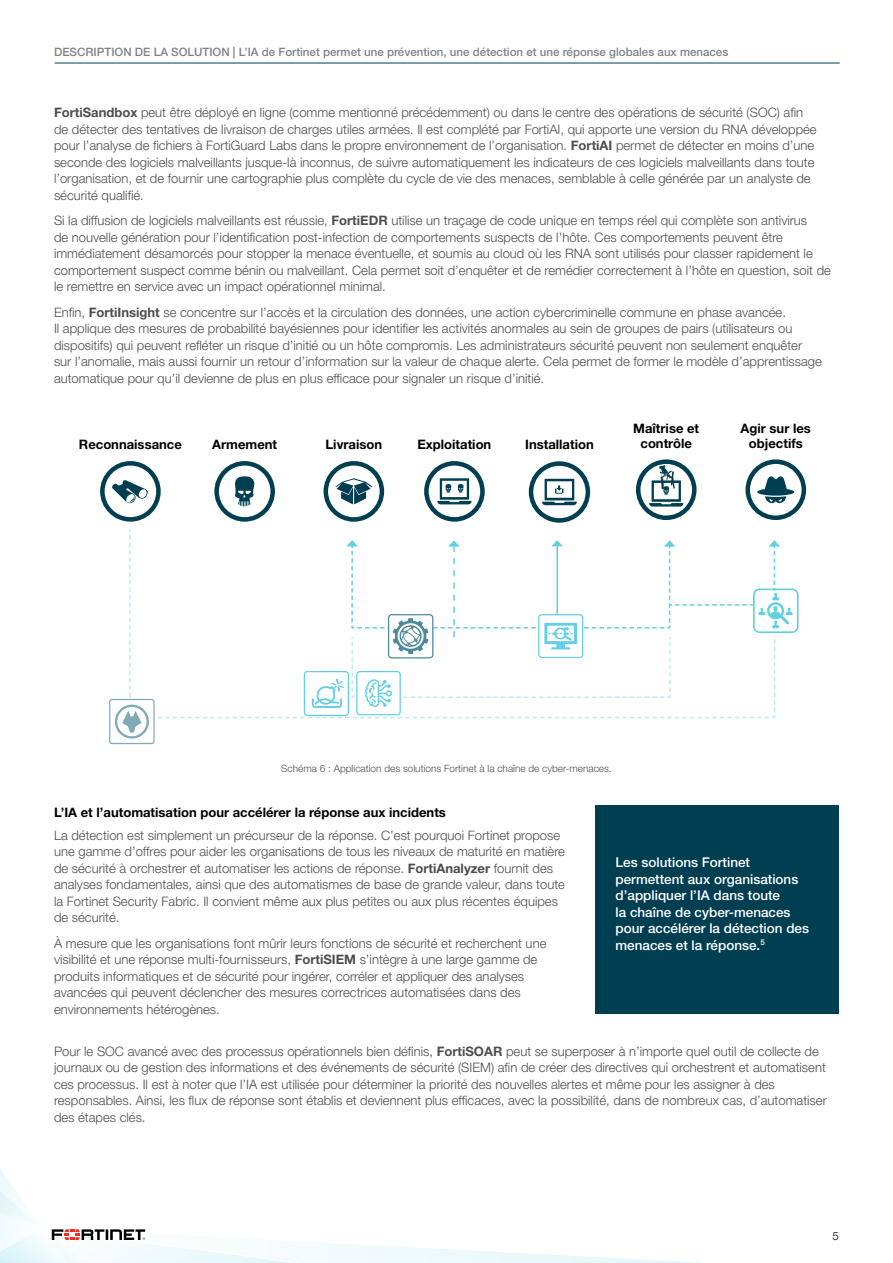
<style>
.page{position:relative;width:893px;height:1263px;background:#fff}
.page>*{position:absolute;margin:0;border:0;box-sizing:border-box;transform-origin:0 0}
.Sidebar_headline__Wh{font:500 13.5px/16.5px "Helvetica Neue LT Pro";color:#fff}
.Body_Copy{font:300 13.05px/16.5px "Helvetica Neue LT Pro";color:#4d4d4f}
.Body_Copy_SUBHEAD__B{font:700 13.05px/14.4px "Helvetica Neue LT Pro";color:#000;text-align:center}
.t1{font:500 11.55px "Helvetica Neue LT Pro";color:#808285}
.t2{font:300 11.55px "Helvetica Neue LT Pro";color:#000}
.Body_Copy-2{font:300 10.05px "Helvetica Neue LT Pro";color:#4d4d4f}
.s1{font-weight:700}
</style>
<div class="page">
<hr style="left:55px;top:63px;width:785px;height:1px;background:#003e52">
<svg style="left:0;top:1169px;width:701px;height:94px"></svg>
<svg style="left:112px;top:480px;width:36px;height:24px"></svg>
<div style="left:100px;top:461px;width:61px;height:61px;border:4px solid #003e52;border-radius:50%"></div>
<div style="left:214px;top:461px;width:61px;height:61px;border:4px solid #003e52;border-radius:50%"></div>
<svg style="left:235px;top:476px;width:19px;height:30px"></svg>
<div style="left:324px;top:461px;width:60px;height:61px;border:4px solid #003e52;border-radius:50%"></div>
<svg style="left:335px;top:478px;width:37px;height:26px"></svg>
<div style="left:424px;top:461px;width:61px;height:61px;border:4px solid #003e52;border-radius:50%"></div>
<svg style="left:437px;top:478px;width:35px;height:26px"></svg>
<div style="left:529px;top:461px;width:61px;height:62px;border:4px solid #003e52;border-radius:50%"></div>
<svg style="left:542px;top:479px;width:35px;height:26px"></svg>
<div style="left:636px;top:459px;width:60px;height:61px;border:4px solid #003e52;border-radius:50%"></div>
<svg style="left:649px;top:465px;width:34px;height:41px"></svg>
<div style="left:745px;top:459px;width:61px;height:61px;border:4px solid #003e52;border-radius:50%"></div>
<svg style="left:757px;top:476px;width:37px;height:28px"></svg>
<svg style="left:109px;top:535px;width:690px;height:209px"></svg>
<div style="left:595px;top:805px;width:244px;height:209px;background:#003e52"></div>
<p class="t1" style="left:54px;top:45px;width:676px">DESCRIPTION DE LA SOLUTION <span class="s1">|</span> L’IA de Fortinet permet une prévention, une détection et une réponse globales aux menaces</p>
<p class="Body_Copy" style="left:54px;top:104px;width:764px"><span class="s1">FortiSandbox</span> peut être déployé en ligne (comme mentionné précédemment) ou dans le centre des opérations de sécurité (SOC) afin de détecter des tentatives de livraison de charges utiles armées. Il est complété par FortiAI, qui apporte une version du RNA développée pour l’analyse de fichiers à FortiGuard Labs dans le propre environnement de l’organisation. <span class="s1">FortiAI</span> permet de détecter en moins d’une seconde des logiciels malveillants jusque-là inconnus, de suivre automatiquement les indicateurs de ces logiciels malveillants dans toute l’organisation, et de fournir une cartographie plus complète du cycle de vie des menaces, semblable à celle générée par un analyste de sécurité qualifié.</p>
<p class="Body_Copy" style="left:54px;top:212px;width:778px">Si la diffusion de logiciels malveillants est réussie, <span class="s1">FortiEDR</span> utilise un traçage de code unique en temps réel qui complète son antivirus<br>de nouvelle génération pour l’identification post-infection de comportements suspects de l’hôte. Ces comportements peuvent être immédiatement désamorcés pour stopper la menace éventuelle, et soumis au cloud où les RNA sont utilisés pour classer rapidement le comportement suspect comme bénin ou malveillant. Cela permet soit d’enquêter et de remédier correctement à l’hôte en question, soit de le remettre en service avec un impact opérationnel minimal.</p>
<p class="Body_Copy" style="left:54px;top:303px;width:769px">Enfin, <span class="s1">FortiInsight</span> se concentre sur l’accès et la circulation des données, une action cybercriminelle commune en phase avancée.<br>Il applique des mesures de probabilité bayésiennes pour identifier les activités anormales au sein de groupes de pairs (utilisateurs ou dispositifs) qui peuvent refléter un risque d’initié ou un hôte compromis. Les administrateurs sécurité peuvent non seulement enquêter sur l’anomalie, mais aussi fournir un retour d’information sur la valeur de chaque alerte. Cela permet de former le modèle d’apprentissage automatique pour qu’il devienne de plus en plus efficace pour signaler un risque d’initié.</p>
<p class="Body_Copy_SUBHEAD__B" style="left:79px;top:437px;width:104px">Reconnaissance</p>
<p class="Body_Copy_SUBHEAD__B" style="left:212px;top:437px;width:66px">Armement</p>
<p class="Body_Copy_SUBHEAD__B" style="left:326px;top:437px;width:58px">Livraison</p>
<p class="Body_Copy_SUBHEAD__B" style="left:417px;top:437px;width:75px">Exploitation</p>
<p class="Body_Copy_SUBHEAD__B" style="left:525px;top:437px;width:70px">Installation</p>
<p class="Body_Copy_SUBHEAD__B" style="left:633px;top:421px;width:67px">Maîtrise et contrôle</p>
<p class="Body_Copy_SUBHEAD__B" style="left:741px;top:421px;width:72px">Agir sur les objectifs</p>
<p class="Body_Copy-2" style="left:281px;top:762px;width:332px">Schéma 6 : Application des solutions Fortinet à la chaîne de cyber-menaces.</p>
<p class="Body_Copy_SUBHEAD__B" style="left:54px;top:804px;width:393px">L’IA et l’automatisation pour accélérer la réponse aux incidents</p>
<p class="Body_Copy" style="left:54px;top:827px;width:513px">La détection est simplement un précurseur de la réponse. C’est pourquoi Fortinet propose une gamme d’offres pour aider les organisations de tous les niveaux de maturité en matière de sécurité à orchestrer et automatiser les actions de réponse. <span class="s1">FortiAnalyzer</span> fournit des analyses fondamentales, ainsi que des automatismes de base de grande valeur, dans toute la Fortinet Security Fabric. Il convient même aux plus petites ou aux plus récentes équipes de sécurité.</p>
<p class="Body_Copy" style="left:54px;top:935px;width:494px">À mesure que les organisations font mûrir leurs fonctions de sécurité et recherchent une visibilité et une réponse multi-fournisseurs, <span class="s1">FortiSIEM</span> s’intègre à une large gamme de produits informatiques et de sécurité pour ingérer, corréler et appliquer des analyses avancées qui peuvent déclencher des mesures correctrices automatisées dans des environnements hétérogènes.</p>
<p class="Body_Copy" style="left:54px;top:1043px;width:774px">Pour le SOC avancé avec des processus opérationnels bien définis, <span class="s1">FortiSOAR</span> peut se superposer à n’importe quel outil de collecte de journaux ou de gestion des informations et des événements de sécurité (SIEM) afin de créer des directives qui orchestrent et automatisent ces processus. Il est à noter que l’IA est utilisée pour déterminer la priorité des nouvelles alertes et même pour les assigner à des responsables. Ainsi, les flux de réponse sont établis et deviennent plus efficaces, avec la possibilité, dans de nombreux cas, d’automatiser des étapes clés.</p>
<p class="Sidebar_headline__Wh" style="left:615px;top:854px;width:195px">Les solutions Fortinet permettent aux organisations d’appliquer l’IA dans toute<br>la chaîne de cyber-menaces pour accélérer la détection des menaces et la réponse.<sup>5</sup></p>
<p class="t2" style="left:832px;top:1229px;width:8px">5</p>
</div>
